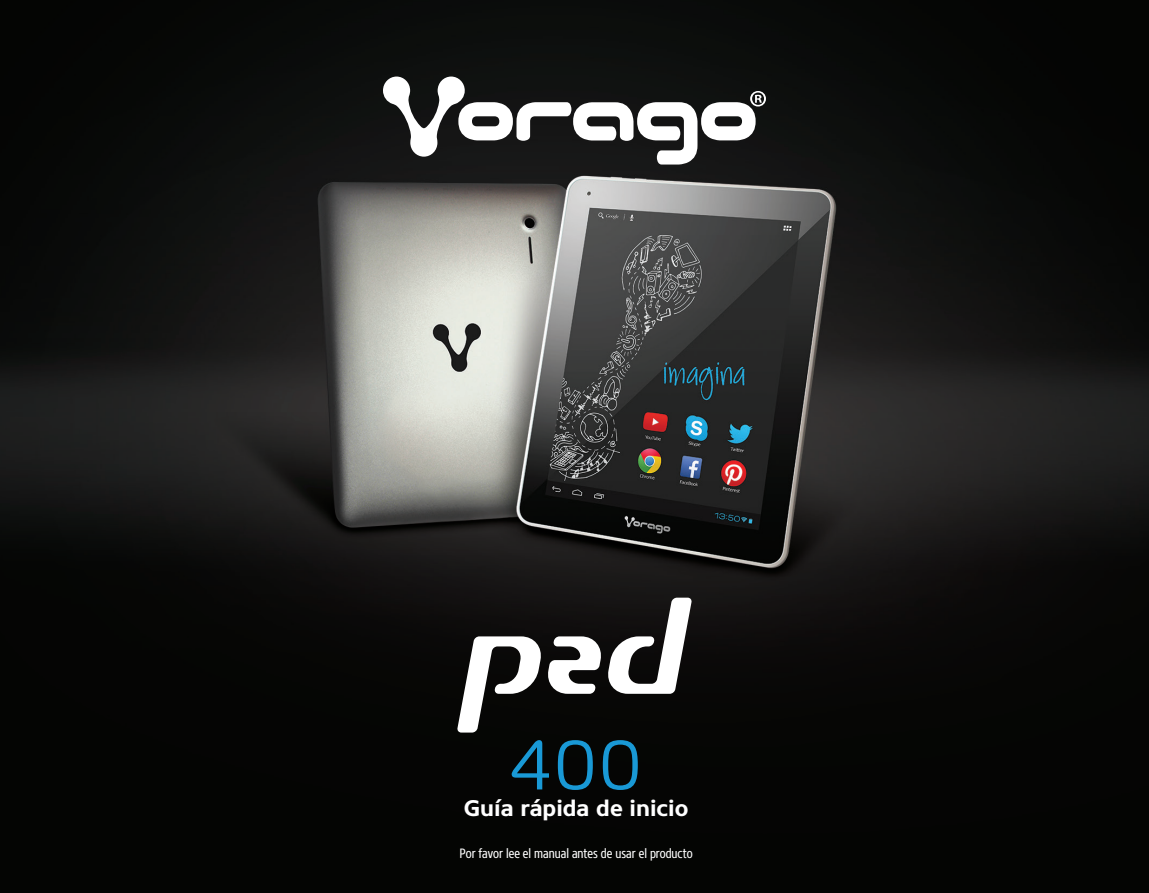
<style>
.page{position:relative;width:1149px;height:893px;background:#fff}
.page>*{position:absolute;margin:0;border:0;box-sizing:border-box;transform-origin:0 0}
.t1{font:72px "Flexo";color:#1999d6}
.t2{font:700 22.5px "Core Sans N65";color:#fff}
.t3{font:13.5px "Core Sans N47 Cn";color:#fff}
</style>
<div class="page">
<img style="left:0;top:0;width:1148px;height:893px">
<svg style="left:457px;top:598px;width:234px;height:135px"></svg>
<svg style="left:383px;top:77px;width:382px;height:88px"></svg>
<h1 class="t1" style="left:509px;top:721px;width:135px">400</h1>
<h2 class="t2" style="left:463px;top:794px;width:226px">Guía rápida de inicio</h2>
<p class="t3" style="left:459px;top:845px;width:235px">Por favor lee el manual antes de usar el producto</p>
</div>
